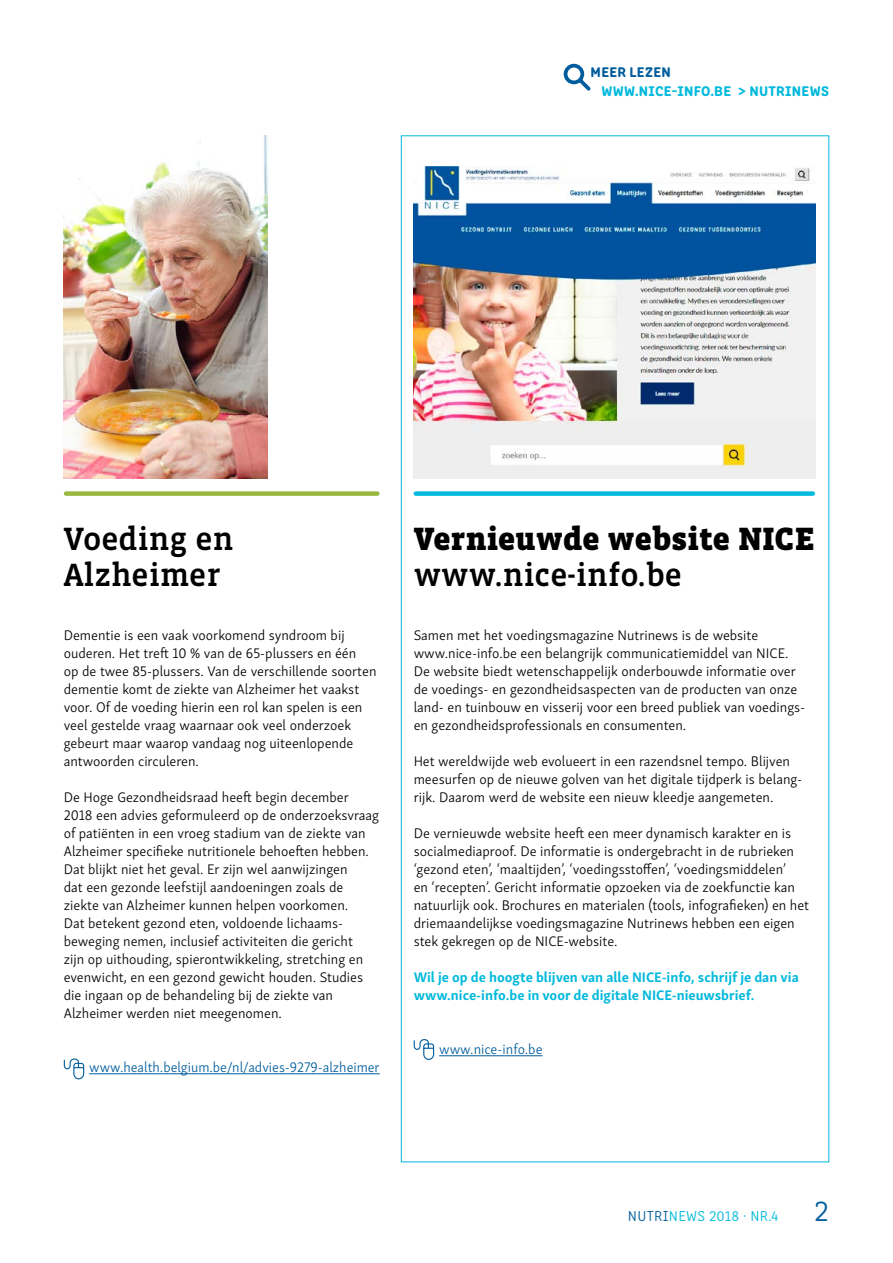
<style>
.page{position:relative;width:893px;height:1263px;background:#fff}
.page>*{position:absolute;margin:0;border:0;box-sizing:border-box;transform-origin:0 0}
.t1{font:500 33px/36px "Vista Slab OTCE";color:#000}
.t2{font:900 33px "Vista Slab OTCE";color:#000}
.t3{font:300 15px "Clone Rounded";letter-spacing:.02em;color:#00b9dc}
.t4{font:300 14.25px/18px "Skolar Sans";color:#000}
.t5{font:700 14.25px/18px "Skolar Sans";color:#00b9dc}
.t6{font:300 14.25px "Skolar Sans";color:#005d9d}
.t7{font:14.25px "Clone Rounded Eb";letter-spacing:.02em;color:#00b9dc}
.t8{font:14.25px "Clone Rounded Eb";letter-spacing:.02em;color:#005d9d}
.s1{color:#005d9d}
.s2{font-size:30px;color:#005d9d}
</style>
<div class="page">
<img style="left:64px;top:136px;width:203px;height:342px">
<img style="left:414px;top:167px;width:401px;height:311px">
<hr style="left:439px;top:1055px;width:104px;height:1px;background:#005d9d">
<hr style="left:89px;top:1073px;width:291px;height:1px;background:#005d9d">
<div style="left:416px;top:491px;width:397px;height:5px;background:#00b9dc"></div>
<div style="left:66px;top:491px;width:311px;height:5px;background:#99b840"></div>
<svg style="left:413px;top:1039px;width:22px;height:21px"></svg>
<svg style="left:63px;top:1058px;width:22px;height:22px"></svg>
<svg style="left:563px;top:63px;width:28px;height:28px"></svg>
<p class="t8" style="left:591px;top:61px;width:82px">MEER LEZEN</p>
<p class="t7" style="left:601px;top:79px;width:229px">WWW.NICE-INFO.BE &gt; NUTRINEWS</p>
<h1 class="t1" style="left:64px;top:520px;width:171px">Voeding en<br>Alzheimer</h1>
<p class="t4" style="left:64px;top:625px;width:314px">Dementie is een vaak voorkomend syndroom bij ouderen. Het treft 10 % van de 65-plussers en één<br>op de twee 85-plussers. Van de verschillende soorten dementie komt de ziekte van Alzheimer het vaakst voor. Of de voeding hierin een rol kan spelen is een veel gestelde vraag waarnaar ook veel onderzoek gebeurt maar waarop vandaag nog uiteenlopende antwoorden circuleren.</p>
<p class="t4" style="left:64px;top:787px;width:317px">De Hoge Gezondheidsraad heeft begin december 2018 een advies geformuleerd op de onderzoeksvraag of patiënten in een vroeg stadium van de ziekte van Alzheimer specifieke nutritionele behoeften hebben.<br>Dat blijkt niet het geval. Er zijn wel aanwijzingen<br>dat een gezonde leefstijl aandoeningen zoals de ziekte van Alzheimer kunnen helpen voorkomen.<br>Dat betekent gezond eten, voldoende lichaams&shy;beweging nemen, inclusief activiteiten die gericht<br>zijn op uithouding, spierontwikkeling, stretching en evenwicht, en een gezond gewicht houden. Studies die ingaan op de behandeling bij de ziekte van Alzheimer werden niet meegenomen.</p>
<p class="t6" style="left:89px;top:1056px;width:292px">www.health.belgium.be/nl/advies-9279-alzheimer</p>
<h1 class="t2" style="left:414px;top:520px;width:403px">Vernieuwde website NICE</h1>
<h1 class="t1" style="left:414px;top:556px;width:270px">www.nice-info.be</h1>
<p class="t4" style="left:414px;top:625px;width:391px">Samen met het voedingsmagazine Nutrinews is de website www.nice-info.be een belangrijk communicatiemiddel van NICE.<br>De website biedt wetenschappelijk onderbouwde informatie over de voedings- en gezondheidsaspecten van de producten van onze land- en tuinbouw en visserij voor een breed publiek van voedings&shy;en gezondheidsprofessionals en consumenten.</p>
<p class="t4" style="left:414px;top:751px;width:390px">Het wereldwijde web evolueert in een razendsnel tempo. Blijven meesurfen op de nieuwe golven van het digitale tijdperk is belang&shy;rijk. Daarom werd de website een nieuw kleedje aangemeten.</p>
<p class="t4" style="left:414px;top:823px;width:397px">De vernieuwde website heeft een meer dynamisch karakter en is socialmediaproof. De informatie is ondergebracht in de rubrieken ‘gezond eten’, ‘maaltijden’, ‘voedingsstoffen’, ‘voedingsmiddelen’<br>en ‘recepten’. Gericht informatie opzoeken via de zoekfunctie kan natuurlijk ook. Brochures en materialen (tools, infografieken) en het driemaandelijkse voedingsmagazine Nutrinews hebben een eigen stek gekregen op de NICE-website.</p>
<p class="t5" style="left:414px;top:967px;width:387px">Wil je op de hoogte blijven van alle NICE-info, schrijf je dan via www.nice-info.be in voor de digitale NICE-nieuwsbrief.</p>
<p class="t6" style="left:439px;top:1038px;width:105px">www.nice-info.be</p>
<p class="t3" style="left:628px;top:1205px;width:203px"><span class="s1">NUTRI</span>NEWS 2018 · NR.4 <span class="s2">2</span></p>
</div>
